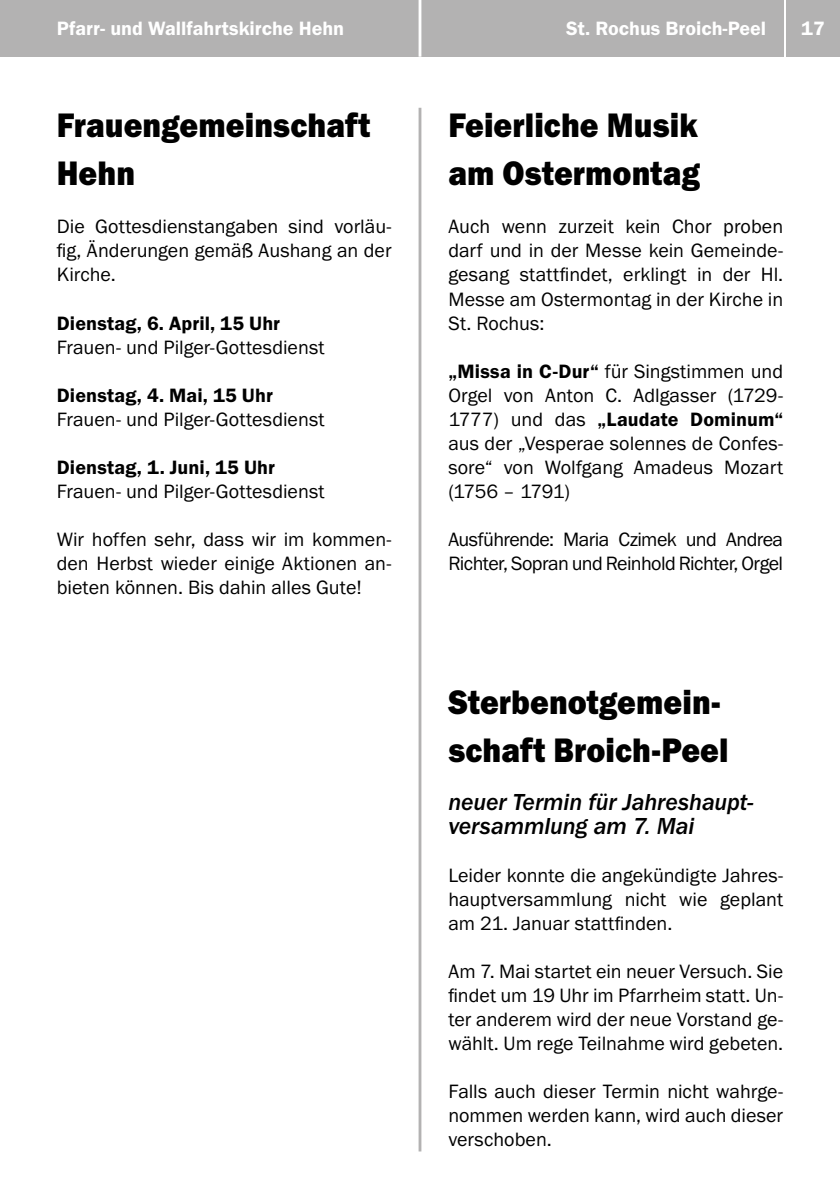
<style>
.page{position:relative;width:840px;height:1191px;background:#fff}
.page>*{position:absolute;margin:0;border:0;box-sizing:border-box;transform-origin:0 0}
.t1{font:35.2px/48px "Franklin Gothic URW Hea";letter-spacing:.005em;color:#000;scale:.91 1}
.t2{font:24px/24px "Franklin Gothic URW Med Ita";letter-spacing:-.005em;color:#000}
.t3{font:20px/24px "Franklin Gothic URW Boo";color:#000;text-align:justify}
.t4{font:20px "Franklin Gothic URW Dem";letter-spacing:.005em;color:#000}
.t5{font:20px/24px "Franklin Gothic URW Boo";letter-spacing:-.03em;color:#000}
.t6{font:20px "Franklin Gothic URW Dem";color:#fff}
.s1{font-family:"Franklin Gothic URW Dem"}
.s2{font-family:"Franklin Gothic URW Boo"}
</style>
<div class="page">
<div style="left:0;top:0;width:782px;height:57px;background:#b3b2b2"></div>
<div style="left:785px;top:0;width:54px;height:57px;background:#b3b2b2"></div>
<hr style="left:418px;top:0;width:3px;height:57px;background:#fff">
<hr style="left:418px;top:108px;width:3px;height:1043px;background:#b3b2b2">
<p class="t6" style="left:57px;top:16px;width:289px">Pfarr- und Wallfahrtskirche Hehn</p>
<h1 class="t1" style="left:57px;top:101px;width:346px">Frauengemeinschaft<br>Hehn</h1>
<p class="t3" style="left:57px;top:214px;width:336px">Die Gottesdienstangaben sind vorläu&shy;fig, Änderungen gemäß Aushang an der Kirche.</p>
<p class="t4" style="left:57px;top:310px;width:225px">Dienstag, 6. April, 15 Uhr</p>
<p class="t3" style="left:57px;top:334px;width:269px">Frauen- und Pilger-Gottesdienst</p>
<p class="t4" style="left:57px;top:382px;width:217px">Dienstag, 4. Mai, 15 Uhr</p>
<p class="t3" style="left:57px;top:406px;width:269px">Frauen- und Pilger-Gottesdienst</p>
<p class="t4" style="left:57px;top:454px;width:220px">Dienstag, 1. Juni, 15 Uhr</p>
<p class="t3" style="left:57px;top:478px;width:269px">Frauen- und Pilger-Gottesdienst</p>
<p class="t3" style="left:57px;top:526px;width:336px">Wir hoffen sehr, dass wir im kommen&shy;den Herbst wieder einige Aktionen an&shy;bieten können. Bis dahin alles Gute!</p>
<p class="t6" style="left:566px;top:16px;width:201px">St. Rochus Broich-Peel</p>
<p class="t6" style="left:800px;top:16px;width:25px">17</p>
<h1 class="t1" style="left:448px;top:101px;width:278px">Feierliche Musik am Ostermontag</h1>
<p class="t3" style="left:448px;top:214px;width:336px">Auch wenn zurzeit kein Chor proben darf und in der Messe kein Gemeinde&shy;gesang stattfindet, erklingt in der Hl.<br>Messe am Ostermontag in der Kirche in St. Rochus:</p>
<p class="t3" style="left:448px;top:358px;width:336px"><span class="s1">„Missa in C-Dur“</span> für Singstimmen und<br>Orgel von Anton C. Adlgasser (1729-</p>
<p class="t4" style="left:448px;top:406px;width:336px"><span class="s2">1777) und das</span> „Laudate Dominum“</p>
<p class="t3" style="left:448px;top:430px;width:336px">aus der „Vesperae solennes de Confes&shy;sore“ von Wolfgang Amadeus Mozart (1756 – 1791)</p>
<p class="t5" style="left:448px;top:526px;width:336px">Ausführende: Maria Czimek und Andrea<br>Richter, Sopran und Reinhold Richter, Orgel</p>
<h1 class="t1" style="left:448px;top:677px;width:309px">Sterbenotgemein&shy;schaft Broich-Peel</h1>
<p class="t2" style="left:448px;top:789px;width:306px">neuer Termin für Jahreshaupt&shy;versammlung am 7. Mai</p>
<p class="t3" style="left:448px;top:862px;width:336px">Leider konnte die angekündigte Jahres&shy;hauptversammlung nicht wie geplant am 21. Januar stattfinden.</p>
<p class="t3" style="left:448px;top:958px;width:336px">Am 7. Mai startet ein neuer Versuch. Sie findet um 19 Uhr im Pfarrheim statt. Un&shy;ter anderem wird der neue Vorstand ge&shy;wählt. Um rege Teilnahme wird gebeten.</p>
<p class="t3" style="left:448px;top:1078px;width:336px">Falls auch dieser Termin nicht wahrge&shy;nommen werden kann, wird auch dieser verschoben.</p>
</div>
